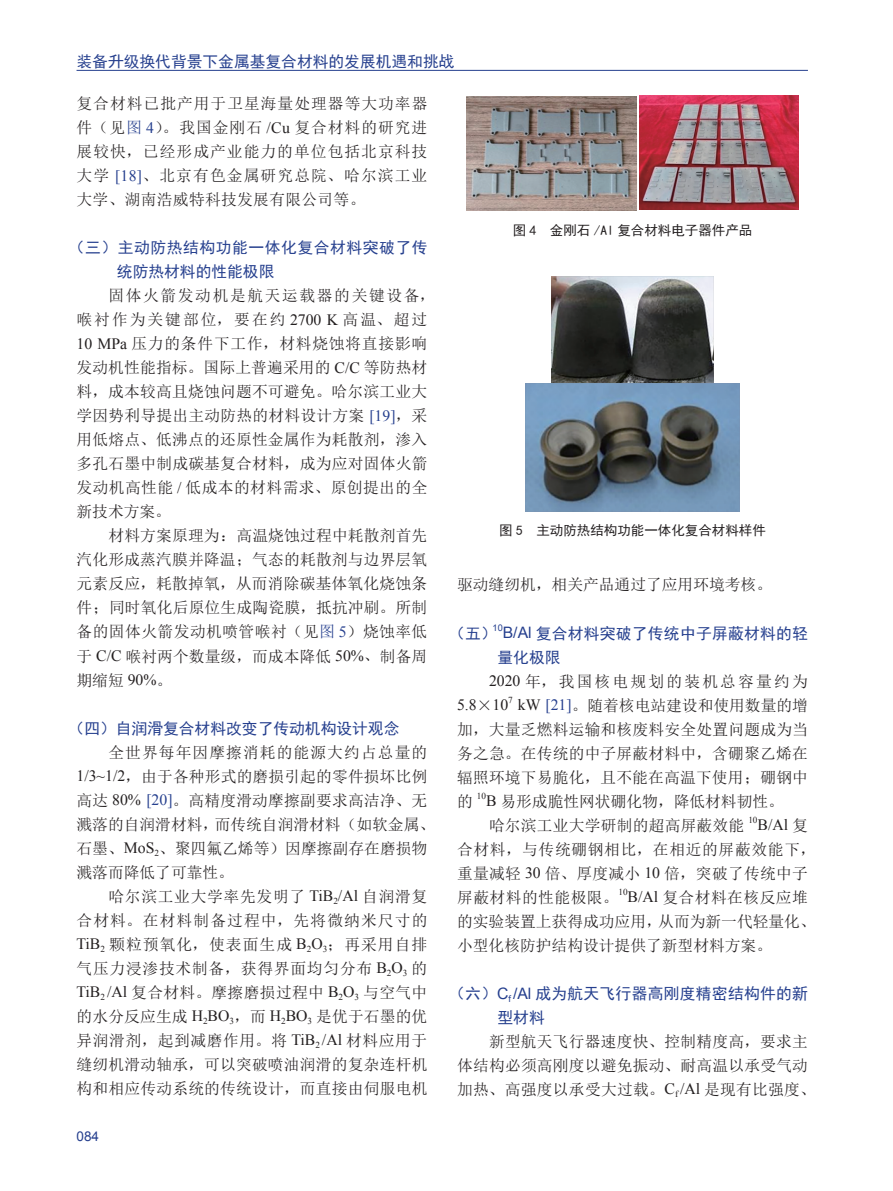
<style>
.page{position:relative;width:893px;height:1191px;background:#fff}
.page>*{position:absolute;margin:0;border:0;box-sizing:border-box;transform-origin:0 0}
.t1{font:15.75px/24px "Sim Sun";letter-spacing:.015em;color:#231f20}
.t2{font:15.75px/24px "Sim Hei";letter-spacing:.02em;color:#253f8e}
.t3{font:15.75px "Sim Hei";color:#253f8e}
.t4{font:15.75px/24px "Sim Hei";letter-spacing:.035em;color:#253f8e}
.t5{font:15.75px "Sim Sun";letter-spacing:.14em;color:#231f20}
.t6{font:15.75px "Times New Roman";color:#231f20}
.t7{font:13.5px "Sim Hei";color:#231f20}
.t8{font:13.5px "Arial";color:#253f8e}
.t9{font:9.15px "Times New Roman";color:#231f20}
.t10{font:9.15px "Arial";color:#253f8e}
.s1{color:#253f8e}
.s2{font-family:"Times New Roman";color:#253f8e}
.s3{font-family:"Times New Roman"}
.s4{font-family:"Adobe Song Std";font-weight:300}
.s5{font-family:"Arial"}
.s6{font-family:"Sim Sun"}
</style>
<div class="page">
<hr style="left:77px;top:70px;width:731px;height:1px;background:#253f8e">
<img style="left:467px;top:96px;width:170px;height:114px">
<img style="left:640px;top:96px;width:158px;height:113px">
<img style="left:525px;top:383px;width:215px;height:128px">
<img style="left:551px;top:276px;width:162px;height:107px">
<p class="t3" style="left:77px;top:53px;width:379px">装备升级换代背景下金属基复合材料的发展机遇和挑战</p>
<p class="t1" style="left:77px;top:92px;width:352px;text-align:justify">复合材料已批产用于卫星海量处理器等大功率器件（见<span class="s1">图</span> <span class="s2">4</span>）。我国金刚石 <span class="s3">/Cu</span> 复合材料的研究进展较快，已经形成产业能力的单位包括北京科技大学 <span class="s2">[18]</span>、北京有色金属研究总院、哈尔滨工业大学、湖南浩威特科技发展有限公司等。</p>
<p class="t4" style="left:117px;top:236px;width:312px;text-indent:-48px">（三）主动防热结构功能一体化复合材料突破了传统防热材料的性能极限</p>
<p class="t1" style="left:77px;top:284px;width:360px;text-indent:32px">固体火箭发动机是航天运载器的关键设备，喉衬作为关键部位，要在约 <span class="s3">2700 K</span> 高温、超过<br><span class="s3">10 MPa</span> 压力的条件下工作，材料烧蚀将直接影响发动机性能指标。国际上普遍采用的 <span class="s3">C/C</span> 等防热材料，成本较高且烧蚀问题不可避免。哈尔滨工业大学因势利导提出主动防热的材料设计方案 <span class="s2">[19]</span>，采用低熔点、低沸点的还原性金属作为耗散剂，渗入多孔石墨中制成碳基复合材料，成为应对固体火箭发动机高性能 <span class="s3">/</span> 低成本的材料需求、原创提出的全新技术方案。</p>
<p class="t1" style="left:77px;top:524px;width:352px;text-align:justify;text-indent:32px">材料方案原理为：高温烧蚀过程中耗散剂首先汽化形成蒸汽膜并降温；气态的耗散剂与边界层氧元素反应，耗散掉氧，从而消除碳基体氧化烧蚀条件；同时氧化后原位生成陶瓷膜，抵抗冲刷。所制备的固体火箭发动机喷管喉衬（见<span class="s1">图</span> <span class="s2">5</span>）烧蚀率低于 <span class="s3">C/C</span> 喉衬两个数量级，而成本降低 <span class="s3">50%</span><span class="s4">、</span>制备周期缩短 <span class="s3">90%</span>。</p>
<p class="t3" style="left:69px;top:720px;width:332px">（四）自润滑复合材料改变了传动机构设计观念</p>
<p class="t1" style="left:77px;top:740px;width:360px;text-indent:32px">全世界每年因摩擦消耗的能源大约占总量的<br><span class="s3">1/3~1/2</span>，由于各种形式的磨损引起的零件损坏比例高达 <span class="s3">80%</span> <span class="s2">[20]</span>。高精度滑动摩擦副要求高洁净、无溅落的自润滑材料，而传统自润滑材料（如软金属、石墨、<span class="s3">MoS</span><sub>2</sub>、聚四氟乙烯等）因摩擦副存在磨损物溅落而降低了可靠性。</p>
<p class="t1" style="left:77px;top:884px;width:352px;text-align:justify;text-indent:32px">哈尔滨工业大学率先发明了 <span class="s3">TiB</span><sub>2</sub><span class="s3">/Al</span> 自润滑复合材料。在材料制备过程中，先将微纳米尺寸的<span class="s3">TiB</span><sub>2</sub> 颗粒预氧化，使表面生成 <span class="s3">B</span><sub>2</sub><span class="s3">O</span><sub>3</sub>；再采用自排气压力浸渗技术制备，获得界面均匀分布 <span class="s3">B</span><sub>2</sub><span class="s3">O</span><sub>3</sub> 的<span class="s3">TiB</span><sub>2</sub> <span class="s3">/Al</span> 复合材料。摩擦磨损过程中 <span class="s3">B</span><sub>2</sub><span class="s3">O</span><sub>3</sub> 与空气中的水分反应生成 <span class="s3">H</span><sub>2</sub><span class="s3">BO</span><sub>3</sub>，而 <span class="s3">H</span><sub>2</sub><span class="s3">BO</span><sub>3</sub> 是优于石墨的优异润滑剂，起到减磨作用。将 <span class="s3">TiB</span><sub>2</sub> <span class="s3">/Al</span> 材料应用于缝纫机滑动轴承，可以突破喷油润滑的复杂连杆机构和相应传动系统的传统设计，而直接由伺服电机</p>
<p class="t7" style="left:513px;top:223px;width:241px">图 4 金刚石 /Al 复合材料电子器件产品</p>
<p class="t7" style="left:499px;top:524px;width:268px">图 5 主动防热结构功能一体化复合材料样件</p>
<p class="t1" style="left:457px;top:573px;width:316px">驱动缝纫机，相关产品通过了应用环境考核。</p>
<p class="t2" style="left:449px;top:621px;width:360px">（五） <span class="s5">B/Al</span> 复合材料突破了传统中子屏蔽材料的轻</p>
<p class="t10" style="left:493px;top:621px;width:12px">10</p>
<p class="t3" style="left:497px;top:649px;width:64px">量化极限</p>
<p class="t5" style="left:489px;top:673px;width:320px"><span class="s3">2020</span> 年，我国核电规划的装机总容量约为</p>
<p class="t6" style="left:457px;top:694px;width:53px">5.8<span class="s6">×</span>10</p>
<p class="t9" style="left:508px;top:693px;width:6px">7</p>
<p class="t1" style="left:457px;top:693px;width:352px;text-align:justify;text-indent:61px"><span class="s3">kW</span> <span class="s2">[21]</span>。随着核电站建设和使用数量的增加，大量乏燃料运输和核废料安全处置问题成为当务之急。在传统的中子屏蔽材料中，含硼聚乙烯在辐照环境下易脆化，且不能在高温下使用；硼钢中的</p>
<p class="t9" style="left:477px;top:789px;width:11px">10</p>
<p class="t1" style="left:486px;top:789px;width:299px"><span class="s3">B</span> 易形成脆性网状硼化物，降低材料韧性。哈尔滨工业大学研制的超高屏蔽效能</p>
<p class="t9" style="left:748px;top:813px;width:11px">10</p>
<p class="t6" style="left:757px;top:814px;width:52px">B/Al <span class="s6">复</span></p>
<p class="t1" style="left:457px;top:837px;width:360px">合材料，与传统硼钢相比，在相近的屏蔽效能下，重量减轻 <span class="s3">30</span> 倍、厚度减小 <span class="s3">10</span> 倍，突破了传统中子屏蔽材料的性能极限。</p>
<p class="t9" style="left:618px;top:885px;width:11px">10</p>
<p class="t1" style="left:457px;top:885px;width:360px;text-indent:171px"><span class="s3">B/Al</span> 复合材料在核反应堆的实验装置上获得成功应用，从而为新一代轻量化、小型化核防护结构设计提供了新型材料方案。</p>
<p class="t2" style="left:497px;top:981px;width:312px;text-indent:-48px">（六）<span class="s5">C</span><sub>f</sub> <span class="s5">/Al</span> 成为航天飞行器高刚度精密结构件的新型材料</p>
<p class="t1" style="left:457px;top:1029px;width:360px;text-indent:32px">新型航天飞行器速度快、控制精度高，要求主体结构必须高刚度以避免振动、耐高温以承受气动加热、高强度以承受大过载。<span class="s3">C</span><sub>f</sub> <span class="s3">/Al</span> 是现有比强度、</p>
<p class="t8" style="left:77px;top:1127px;width:24px">084</p>
</div>
